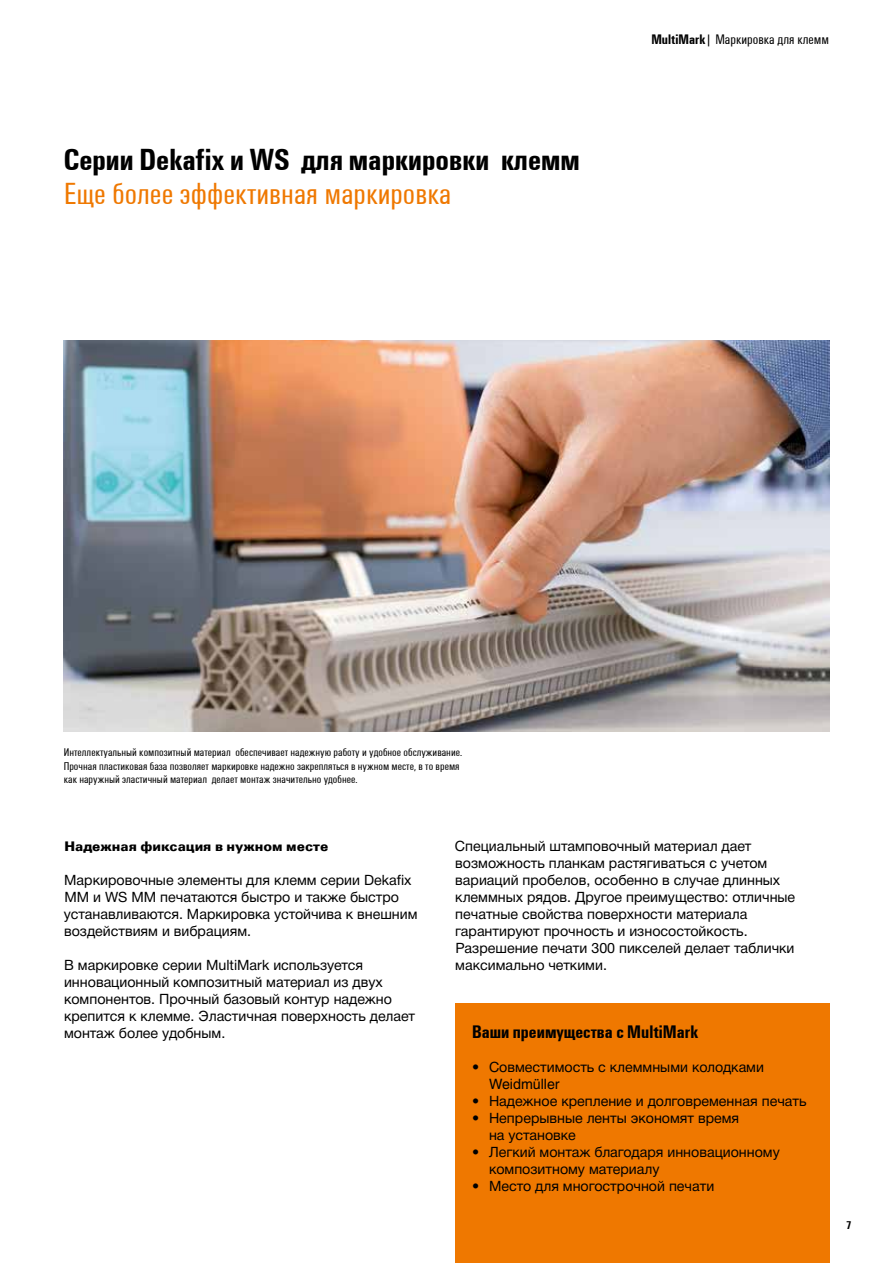
<style>
.page{position:relative;width:893px;height:1263px;background:#fff}
.page>*{position:absolute;margin:0;border:0;box-sizing:border-box;transform-origin:0 0}
.t1{font:700 31.5px "Weidmueller Condensed";color:#000}
.t2{font:31.5px "Weidmueller Condensed";color:#ef7800}
.t3{font:700 18.75px "Weidmueller Condensed";color:#000}
.t4{font:14.25px/17px "Helvetica Neue Cyr";color:#000}
.t5{font:700 14.25px "Weidmueller";color:#000}
.t6{font:14.25px "Weidmueller Condensed";color:#000}
.t7{font:14.25px "Helvetica LT Std";color:#000}
.t8{font:11.7px/13.6px "Weidmueller Condensed";color:#000}
.t9{font:700 11.7px "Weidmueller Condensed";color:#000}
.s1{font-weight:700}
</style>
<div class="page">
<img style="left:64px;top:340px;width:765px;height:391px">
<div style="left:455px;top:1003px;width:374px;height:260px;background:#ef7800"></div>
<h1 class="t1" style="left:64px;top:137px;width:517px">Серии Dekafix и WS для маркировки клемм</h1>
<h1 class="t2" style="left:64px;top:173px;width:389px">Еще более эффективная маркировка</h1>
<p class="t6" style="left:651px;top:30px;width:179px"><span class="s1">MultiMark</span>| Маркировка для клемм</p>
<p class="t8" style="left:64px;top:745px;width:400px">Интеллектуальный композитный материал обеспечивает надежную работу и удобное обслуживание.<br>Прочная пластиковая база позволяет маркировке надежно закрепляться в нужном месте, в то время как наружный эластичный материал делает монтаж значительно удобнее.</p>
<p class="t5" style="left:64px;top:835px;width:266px">Надежная фиксация в нужном месте</p>
<p class="t4" style="left:64px;top:871px;width:355px">Маркировочные элементы для клемм серии Dekafix MM и WS MM печатаются быстро и также быстро устанавливаются. Маркировка устойчива к внешним воздействиям и вибрациям.</p>
<p class="t4" style="left:64px;top:956px;width:352px">В маркировке серии MultiMark используется инновационный композитный материал из двух компонентов. Прочный базовый контур надежно крепится к клемме. Эластичная поверхность делает монтаж более удобным.</p>
<p class="t4" style="left:455px;top:837px;width:342px">Специальный штамповочный материал дает возможность планкам растягиваться с учетом вариаций пробелов, особенно в случае длинных клеммных рядов. Другое преимущество: отличные печатные свойства поверхности материала гарантируют прочность и износостойкость.<br>Разрешение печати 300 пикселей делает таблички максимально четкими.</p>
<h2 class="t3" style="left:472px;top:1018px;width:228px">Ваши преимущества с MultiMark</h2>
<p class="t4" style="left:472px;top:1058px;width:293px">• Совместимость с клеммными колодками</p>
<p class="t7" style="left:489px;top:1075px;width:72px">Weidmüller</p>
<p class="t4" style="left:472px;top:1092px;width:336px">• Надежное крепление и долговременная печать</p>
<p class="t4" style="left:489px;top:1109px;width:252px;text-indent:-17px">• Непрерывные ленты экономят время на установке</p>
<p class="t4" style="left:489px;top:1143px;width:292px;text-indent:-17px">• Легкий монтаж благодаря инновационному композитному материалу</p>
<p class="t4" style="left:472px;top:1177px;width:244px">• Место для многострочной печати</p>
<p class="t9" style="left:846px;top:1217px;width:7px">7</p>
</div>
